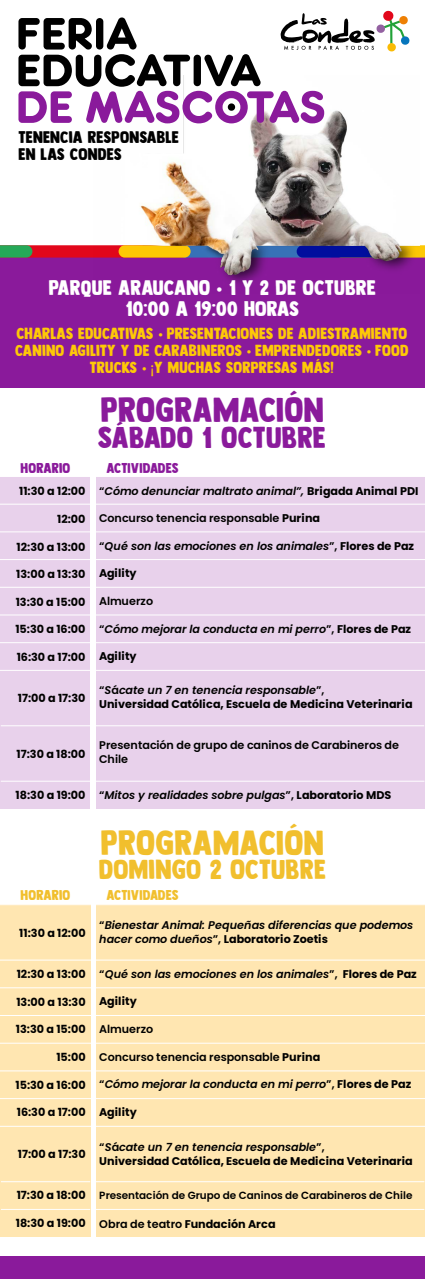
<style>
.page{position:relative;width:425px;height:1279px;background:#fff}
.page>*{position:absolute;margin:0;border:0;box-sizing:border-box;transform-origin:0 0}
.t1{font:34.85px "DK Longreach";letter-spacing:.015em;color:#8a1a9b}
.t2{font:34.85px "DK Longreach";letter-spacing:.015em;color:#f1bf2d}
.t3{font:30px "DK Longreach";letter-spacing:.015em;color:#8a1a9b}
.t4{font:27.45px "DK Longreach";letter-spacing:.015em;color:#f1bf2d}
.t5{font:21px/21.1px "DK Longreach";letter-spacing:.015em;color:#fff;text-align:center}
.t6{font:16.8px/16.9px "DK Longreach";letter-spacing:.015em;color:#000}
.t7{font:16px/17px "DK Longreach";letter-spacing:.015em;color:#fec907;text-align:center}
.t8{font:14.15px "DK Longreach";letter-spacing:.015em;color:#8a1a9b}
.t9{font:14.15px "DK Longreach";letter-spacing:.015em;color:#f1bf2d}
.t10{font:700 11.2px "Poppins";color:#010100}
.t11{font:700 11.2px/13.8px "Poppins";letter-spacing:.01em;color:#000}
.t12{font:italic 600 11.2px "Poppins";letter-spacing:-.01em;color:#010100}
.t13{font:italic 600 11.2px/13.8px "Poppins";letter-spacing:-.01em;color:#000}
.t14{font:600 11.2px/13.8px "Poppins";letter-spacing:-.01em;color:#010100}
.t15{font:600 10.45px "Poppins";color:#010100}
.s1{font-family:"Myriad Pro"}
.s2{font-style:normal}
.s3{font-weight:700;font-style:normal;color:#000}
.s4{font-weight:700}
.s5{font-style:normal;color:#010100}
.s6{font-weight:700;font-style:normal;color:#010100}
.s7{font-weight:700;font-style:normal}
.s8{font-weight:600;color:#010100}
.s9{font-weight:600;font-style:italic}
.s10{font-weight:600}
</style>
<div class="page">
<div style="left:0;top:250px;width:425px;height:138px;background:#8a1a9b"></div>
<div style="left:0;top:1256px;width:425px;height:23px;background:#8a1a9b"></div>
<svg style="left:419px;top:245px;width:6px;height:13px"></svg>
<svg style="left:0;top:245px;width:94px;height:13px"></svg>
<img style="left:94px;top:123px;width:325px;height:160px">
<svg style="left:18px;top:10px;width:392px;height:113px"></svg>
<div style="left:96px;top:904px;width:329px;height:333px;background:#ffe6b1"></div>
<div style="left:0;top:904px;width:90px;height:333px;background:#ffe6b1"></div>
<hr style="left:0;top:904px;width:425px;height:1px;background:#fff">
<hr style="left:0;top:959px;width:425px;height:1px;background:#fff">
<hr style="left:0;top:987px;width:425px;height:1px;background:#fff">
<hr style="left:0;top:1015px;width:425px;height:1px;background:#fff">
<hr style="left:0;top:1043px;width:425px;height:1px;background:#fff">
<hr style="left:0;top:1070px;width:425px;height:1px;background:#fff">
<hr style="left:0;top:1098px;width:425px;height:1px;background:#fff">
<hr style="left:0;top:1126px;width:425px;height:1px;background:#fff">
<hr style="left:1px;top:1181px;width:89px;height:1px;background:#fff">
<hr style="left:1px;top:1209px;width:89px;height:1px;background:#fff">
<hr style="left:96px;top:1181px;width:328px;height:1px;background:#fff">
<hr style="left:96px;top:1209px;width:328px;height:1px;background:#fff">
<div style="left:96px;top:476px;width:329px;height:333px;background:#e8d1eb"></div>
<div style="left:0;top:476px;width:90px;height:333px;background:#e8d1eb"></div>
<hr style="left:0;top:476px;width:425px;height:1px;background:#fff">
<hr style="left:0;top:504px;width:425px;height:1px;background:#fff">
<hr style="left:0;top:531px;width:425px;height:1px;background:#fff">
<hr style="left:0;top:559px;width:425px;height:1px;background:#fff">
<hr style="left:0;top:587px;width:425px;height:1px;background:#fff">
<hr style="left:0;top:614px;width:425px;height:1px;background:#fff">
<hr style="left:0;top:642px;width:425px;height:1px;background:#fff">
<hr style="left:0;top:670px;width:425px;height:1px;background:#fff">
<hr style="left:1px;top:725px;width:89px;height:1px;background:#fff">
<hr style="left:96px;top:725px;width:328px;height:1px;background:#fff">
<hr style="left:1px;top:781px;width:89px;height:1px;background:#fff">
<hr style="left:96px;top:781px;width:328px;height:1px;background:#fff">
<h3 class="t6" style="left:18px;top:129px;width:162px">TENENCIA RESPONSABLE<br>EN LAS CONDES</h3>
<h3 class="t5" style="left:49px;top:277px;width:328px">PARQUE ARAUCANO <span class="s1">•</span> 1 Y 2 DE OCTUBRE<br>10:00 A 19:00 HORAS</h3>
<h3 class="t7" style="left:15px;top:325px;width:395px">CHARLAS EDUCATIVAS <span class="s1">•</span> PRESENTACIONES DE ADIESTRAMIENTO<br>CANINO AGILITY Y DE CARABINEROS <span class="s1">•</span> EMPRENDEDORES <span class="s1">•</span> FOOD<br>TRUCKS <span class="s1">• ¡</span>Y MUCHAS SORPRESAS MÁS!</h3>
<h1 class="t1" style="left:101px;top:389px;width:225px">PROGRAMACIÓN</h1>
<h2 class="t3" style="left:98px;top:420px;width:229px">SÁBADO 1 OCTUBRE</h2>
<p class="t8" style="left:21px;top:459px;width:51px">HORARIO</p>
<p class="t8" style="left:106px;top:459px;width:74px">ACTIVIDADES</p>
<p class="t10" style="left:19px;top:485px;width:68px">11:30 a 12:00</p>
<p class="t10" style="left:57px;top:512px;width:30px">12:00</p>
<p class="t10" style="left:17px;top:540px;width:70px">12:30 a 13:00</p>
<p class="t10" style="left:16px;top:568px;width:71px">13:00 a 13:30</p>
<p class="t10" style="left:16px;top:595px;width:71px">13:30 a 15:00</p>
<p class="t10" style="left:15px;top:623px;width:72px">15:30 a 16:00</p>
<p class="t10" style="left:17px;top:650px;width:70px">16:30 a 17:00</p>
<p class="t10" style="left:18px;top:692px;width:69px">17:00 a 17:30</p>
<p class="t10" style="left:17px;top:747px;width:70px">17:30 a 18:00</p>
<p class="t10" style="left:16px;top:788px;width:71px">18:30 a 19:00</p>
<p class="t12" style="left:99px;top:484px;width:321px"><span class="s2">“</span>Cómo denunciar maltrato animal”, <span class="s3">Brigada Animal PDI</span></p>
<p class="t14" style="left:99px;top:511px;width:223px">Concurso tenencia responsable <span class="s4">Purina</span></p>
<p class="t13" style="left:99px;top:539px;width:317px"><span class="s5">“</span>Qué son las emociones en los animales<span class="s5">”,</span> <span class="s6">Flores de Paz</span></p>
<p class="t11" style="left:99px;top:567px;width:39px">Agility</p>
<p class="t14" style="left:99px;top:594px;width:56px">Almuerzo</p>
<p class="t12" style="left:99px;top:622px;width:314px"><span class="s2">“</span>Cómo mejorar la conducta en mi perro<span class="s2">”,</span> <span class="s7">Flores de Paz</span></p>
<p class="t11" style="left:99px;top:649px;width:39px">Agility</p>
<p class="t11" style="left:99px;top:683px;width:315px"><span class="s8">“</span><span class="s9">S</span><span class="s8">á</span><span class="s9">cate un 7 en tenencia responsable</span><span class="s8">”,<br></span>Universidad Católica, Escuela de Medicina Veterinaria</p>
<p class="t14" style="left:99px;top:738px;width:301px">Presentación de grupo de caninos de Carabineros de<br>Chile</p>
<p class="t12" style="left:99px;top:789px;width:294px"><span class="s2">“</span>Mitos y realidades sobre pulgas<span class="s2">”,</span> <span class="s3">Laboratorio MDS</span></p>
<h1 class="t2" style="left:101px;top:823px;width:225px">PROGRAMACIÓN</h1>
<h3 class="t4" style="left:99px;top:853px;width:229px">DOMINGO 2 OCTUBRE</h3>
<p class="t9" style="left:21px;top:887px;width:51px">HORARIO</p>
<p class="t9" style="left:106px;top:887px;width:74px">ACTIVIDADES</p>
<p class="t10" style="left:19px;top:926px;width:68px">11:30 a 12:00</p>
<p class="t10" style="left:17px;top:967px;width:70px">12:30 a 13:00</p>
<p class="t10" style="left:16px;top:995px;width:71px">13:00 a 13:30</p>
<p class="t10" style="left:16px;top:1023px;width:71px">13:30 a 15:00</p>
<p class="t10" style="left:56px;top:1050px;width:31px">15:00</p>
<p class="t10" style="left:16px;top:1078px;width:72px">15:30 a 16:00</p>
<p class="t10" style="left:17px;top:1105px;width:70px">16:30 a 17:00</p>
<p class="t10" style="left:18px;top:1147px;width:69px">17:00 a 17:30</p>
<p class="t10" style="left:17px;top:1188px;width:70px">17:30 a 18:00</p>
<p class="t10" style="left:16px;top:1216px;width:71px">18:30 a 19:00</p>
<p class="t13" style="left:99px;top:918px;width:316px"><span class="s2">“</span>Bienestar Animal: Pequeñas diferencias que podemos hacer como dueños<span class="s2">”,</span> <span class="s7">Laboratorio Zoetis</span></p>
<p class="t13" style="left:99px;top:967px;width:319px"><span class="s5">“</span>Qué son las emociones en los animales<span class="s5">”,</span> <span class="s6">Flores de Paz</span></p>
<p class="t11" style="left:99px;top:994px;width:39px">Agility</p>
<p class="t14" style="left:99px;top:1022px;width:56px">Almuerzo</p>
<p class="t14" style="left:99px;top:1049px;width:223px">Concurso tenencia responsable <span class="s4">Purina</span></p>
<p class="t12" style="left:99px;top:1077px;width:314px"><span class="s2">“</span>Cómo mejorar la conducta en mi perro<span class="s2">”,</span> <span class="s7">Flores de Paz</span></p>
<p class="t11" style="left:99px;top:1105px;width:39px">Agility</p>
<p class="t11" style="left:99px;top:1140px;width:315px"><span class="s8">“</span><span class="s9">S</span><span class="s8">á</span><span class="s9">cate un 7 en tenencia responsable</span><span class="s8">”,<br></span>Universidad Católica, Escuela de Medicina Veterinaria</p>
<p class="t15" style="left:99px;top:1189px;width:315px">Presentación de Grupo de Caninos de Carabineros de Chile</p>
<p class="t10" style="left:99px;top:1217px;width:178px"><span class="s10">Obra de teatro</span> Fundación Arca</p>
</div>
